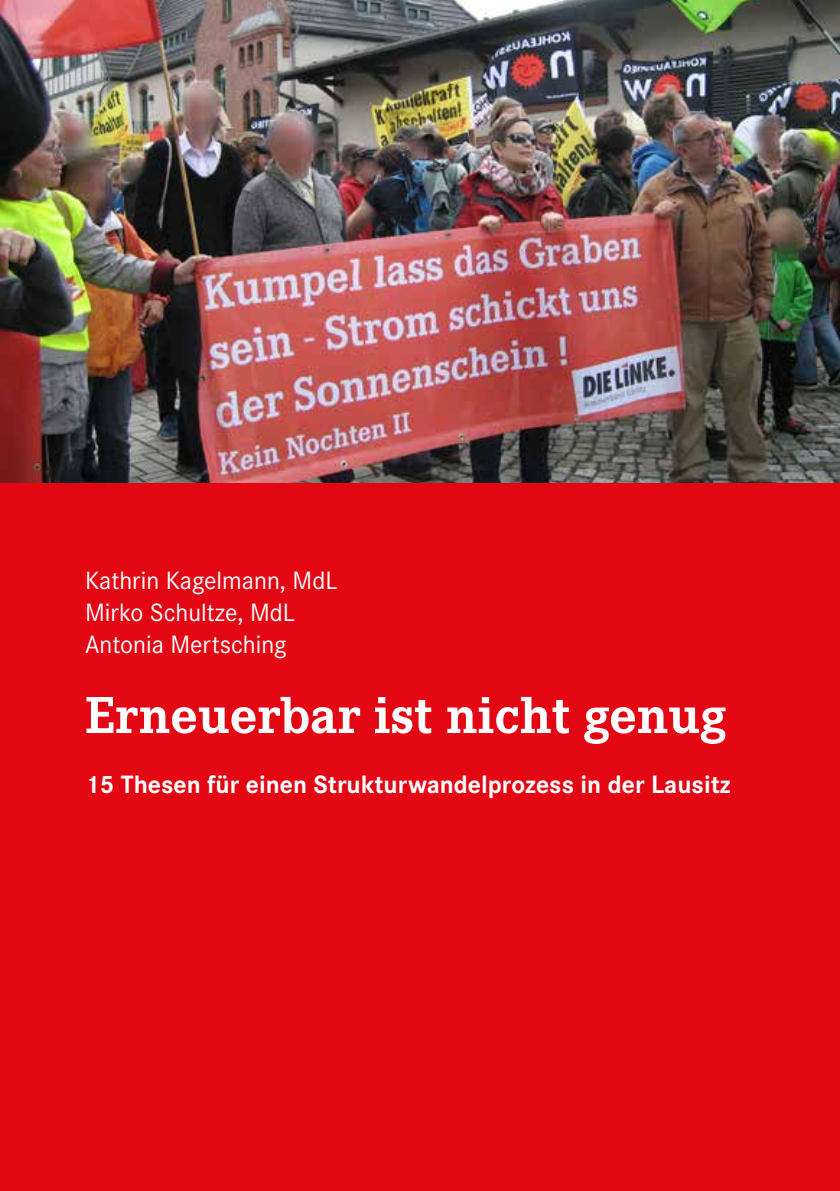
<style>
.page{position:relative;width:840px;height:1191px;background:#fff}
.page>*{position:absolute;margin:0;border:0;box-sizing:border-box;transform-origin:0 0}
.t1{font:700 54px "Corporate E Pro";color:#fff}
.t2{font:26px/32px "Corporate S Pro";color:#fff}
.t3{font:700 26px "Corporate S Pro";color:#fff}
</style>
<div class="page">
<div style="left:0;top:482px;width:839px;height:709px;background:#e30613"></div>
<img style="left:0;top:0;width:839px;height:482px">
<p class="t2" style="left:85px;top:562px;width:254px">Kathrin Kagelmann, MdL<br>Mirko Schultze, MdL<br>Antonia Mertsching</p>
<h1 class="t1" style="left:85px;top:676px;width:642px">Erneuerbar ist nicht genug</h1>
<p class="t3" style="left:85px;top:764px;width:646px">15 Thesen für einen Strukturwandelprozess in der Lausitz</p>
</div>
